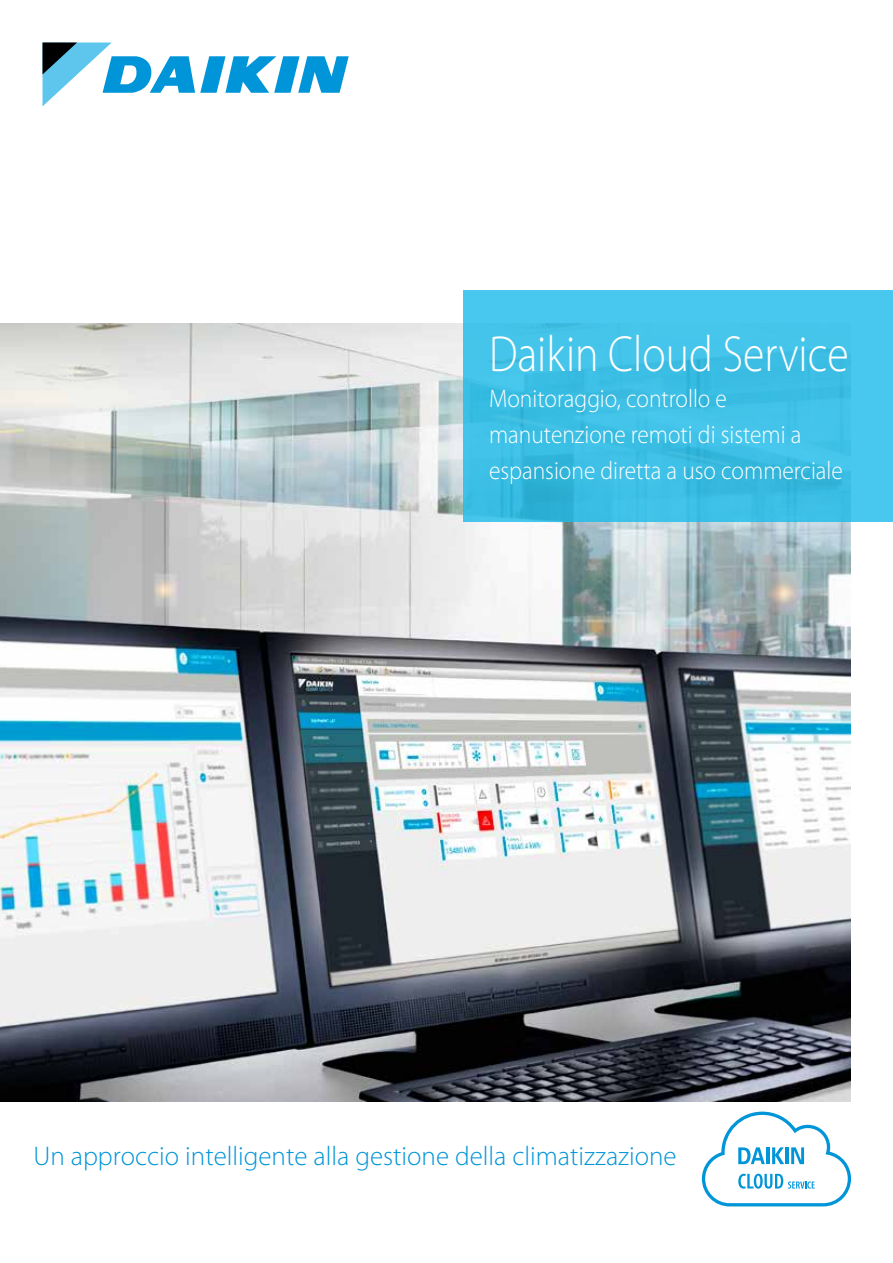
<style>
.page{position:relative;width:893px;height:1263px;background:#fff}
.page>*{position:absolute;margin:0;border:0;box-sizing:border-box;transform-origin:0 0}
.t1{font:300 51px "Myriad Pro";color:#fff;scale:.86 1}
.t2{font:300 27px "Myriad Pro";color:#0095d8}
.t3{font:300 25.5px/36px "Myriad Pro";color:#fff;scale:.92 1}
</style>
<div class="page">
<img style="left:0;top:323px;width:850px;height:779px">
<svg style="left:43px;top:43px;width:306px;height:63px"></svg>
<svg style="left:463px;top:290px;width:430px;height:231px;background:#3fc1e7"></svg>
<svg style="left:702px;top:1111px;width:149px;height:95px"></svg>
<h1 class="t1" style="left:489px;top:323px;width:420px">Daikin Cloud Service</h1>
<p class="t3" style="left:489px;top:380px;width:386px">Monitoraggio, controllo e manutenzione remoti di sistemi a espansione diretta a uso commerciale</p>
<p class="t2" style="left:34px;top:1139px;width:645px">Un approccio intelligente alla gestione della climatizzazione</p>
</div>
